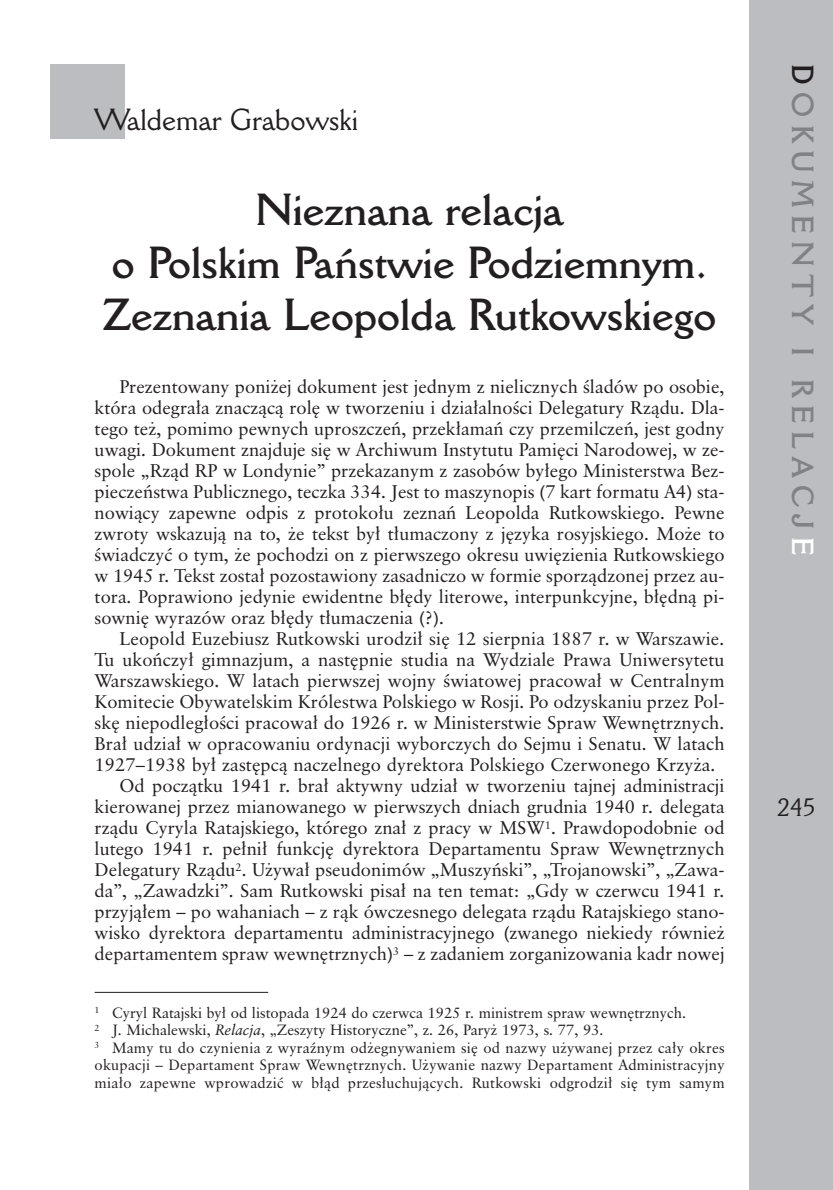
<style>
.page{position:relative;width:833px;height:1190px;background:#fff}
.page>*{position:absolute;margin:0;border:0;box-sizing:border-box;transform-origin:0 0}
.t1{font:700 43.75px/52.5px "Della Robbia PL";color:#231f20;text-align:center}
.t2{font:29.75px "Della Robbia PL";color:#231f20}
.t3{font:700 29.75px "Della Robbia PL";letter-spacing:.25em;color:#808285}
.t4{font:24.5px "Della Robbia PL";color:#231f20}
.t5{font:18.38px/21px "Classical Garamond PL";color:#231f20;text-align:justify}
.t6{font:14.88px/17.5px "Classical Garamond PL";letter-spacing:.015em;color:#231f20}
.s1{font-style:italic}
.s2{color:#231f20}
.s3{color:#fff}
</style>
<div class="page">
<div style="left:749px;top:0;width:84px;height:1190px;background:#bcbdc0"></div>
<div style="left:50px;top:64px;width:74px;height:75px;background:#bcbdc0"></div>
<hr style="left:95px;top:992px;width:173px;height:1px;background:#231f20">
<h2 class="t2" style="left:95px;top:109px;width:265px">Waldemar Grabowski</h2>
<h1 class="t1" style="left:103px;top:187px;width:615px">Nieznana relacja<br>o Polskim Paƒstwie Podziemnym.<br>Zeznania Leopolda Rutkowskiego</h1>
<p class="t5" style="left:95px;top:378px;width:632px;text-indent:25px">Prezentowany poni˝ej dokument jest jednym z nielicznych Êladów po osobie, która odegra∏a znaczàcà rol´ w tworzeniu i dzia∏alnoÊci Delegatury Rzàdu. Dla&shy;tego te˝, pomimo pewnych uproszczeƒ, przek∏amaƒ czy przemilczeƒ, jest godny uwagi. Dokument znajduje si´ w Archiwum Instytutu Pami´ci Narodowej, w ze&shy;spole „Rzàd RP w Londynie” przekazanym z zasobów by∏ego Ministerstwa Bez&shy;pieczeƒstwa Publicznego, teczka 334. Jest to maszynopis (7 kart formatu A4) sta&shy;nowiàcy zapewne odpis z protoko∏u zeznaƒ Leopolda Rutkowskiego. Pewne zwroty wskazujà na to, ˝e tekst by∏ t∏umaczony z j´zyka rosyjskiego. Mo˝e to Êwiadczyç o tym, ˝e pochodzi on z pierwszego okresu uwi´zienia Rutkowskiego w 1945 r. Tekst zosta∏ pozostawiony zasadniczo w formie sporzàdzonej przez au&shy;tora. Poprawiono jedynie ewidentne b∏´dy literowe, interpunkcyjne, b∏´dnà pi&shy;sowni´ wyrazów oraz b∏´dy t∏umaczenia (?).</p>
<p class="t5" style="left:119px;top:630px;width:607px">Leopold Euzebiusz Rutkowski urodzi∏ si´ 12 sierpnia 1887 r. w Warszawie.</p>
<p class="t5" style="left:95px;top:651px;width:632px">Tu ukoƒczy∏ gimnazjum, a nast´pnie studia na Wydziale Prawa Uniwersytetu</p>
<p class="t5" style="left:95px;top:672px;width:632px">Warszawskiego. W latach pierwszej wojny Êwiatowej pracowa∏ w Centralnym</p>
<p class="t5" style="left:95px;top:693px;width:632px">Komitecie Obywatelskim Królestwa Polskiego w Rosji. Po odzyskaniu przez Pol-</p>
<p class="t5" style="left:95px;top:714px;width:632px">sk´ niepodleg∏oÊci pracowa∏ do 1926 r. w Ministerstwie Spraw Wewn´trznych.</p>
<p class="t5" style="left:95px;top:735px;width:632px">Bra∏ udzia∏ w opracowaniu ordynacji wyborczych do Sejmu i Senatu. W latach</p>
<p class="t5" style="left:95px;top:756px;width:622px">1927–1938 by∏ zast´pcà naczelnego dyrektora Polskiego Czerwonego Krzy˝a.</p>
<p class="t5" style="left:119px;top:777px;width:607px">Od poczàtku 1941 r. bra∏ aktywny udzia∏ w tworzeniu tajnej administracji</p>
<p class="t5" style="left:95px;top:798px;width:632px">kierowanej przez mianowanego w pierwszych dniach grudnia 1940 r. delegata</p>
<p class="t5" style="left:95px;top:819px;width:632px">rzàdu Cyryla Ratajskiego, którego zna∏ z pracy w MSW<sup>1</sup>. Prawdopodobnie od</p>
<p class="t5" style="left:95px;top:840px;width:632px">lutego 1941 r. pe∏ni∏ funkcj´ dyrektora Departamentu Spraw Wewn´trznych</p>
<p class="t5" style="left:95px;top:861px;width:632px">Delegatury Rzàdu<sup>2</sup>. U˝ywa∏ pseudonimów „Muszyƒski”, „Trojanowski”, „Zawa-</p>
<p class="t5" style="left:95px;top:882px;width:632px">da”, „Zawadzki”. Sam Rutkowski pisa∏ na ten temat: „Gdy w czerwcu 1941 r.</p>
<p class="t5" style="left:95px;top:903px;width:632px">przyjà∏em – po wahaniach – z ràk ówczesnego delegata rzàdu Ratajskiego stano-</p>
<p class="t5" style="left:95px;top:924px;width:632px">wisko dyrektora departamentu administracyjnego (zwanego niekiedy równie˝</p>
<p class="t5" style="left:95px;top:945px;width:631px">departamentem spraw wewn´trznych)<sup>3</sup> – z zadaniem zorganizowania kadr nowej</p>
<p class="t6" style="left:95px;top:1005px;width:632px"><sup>1</sup> Cyryl Ratajski by∏ od listopada 1924 do czerwca 1925 r. ministrem spraw wewn´trznych.<br><sup>2</sup> J. Michalewski, <span class="s1">Relacja</span>, „Zeszyty Historyczne”, z. 26, Pary˝ 1973, s. 77, 93.<br><sup>3</sup> Mamy tu do czynienia z wyraênym od˝egnywaniem si´ od nazwy u˝ywanej przez ca∏y okres okupacji – Departament Spraw Wewn´trznych. U˝ywanie nazwy Departament Administracyjny mia∏o zapewne wprowadziç w b∏àd przes∏uchujàcych. Rutkowski odgrodzi∏ si´ tym samym</p>
<h2 class="t3" style="left:813px;top:64px;width:492px;rotate:90deg"><span class="s2">D</span>OKUMENTY I RELACJ<span class="s3">E</span></h2>
<h3 class="t4" style="left:778px;top:798px;width:40px">245</h3>
</div>
